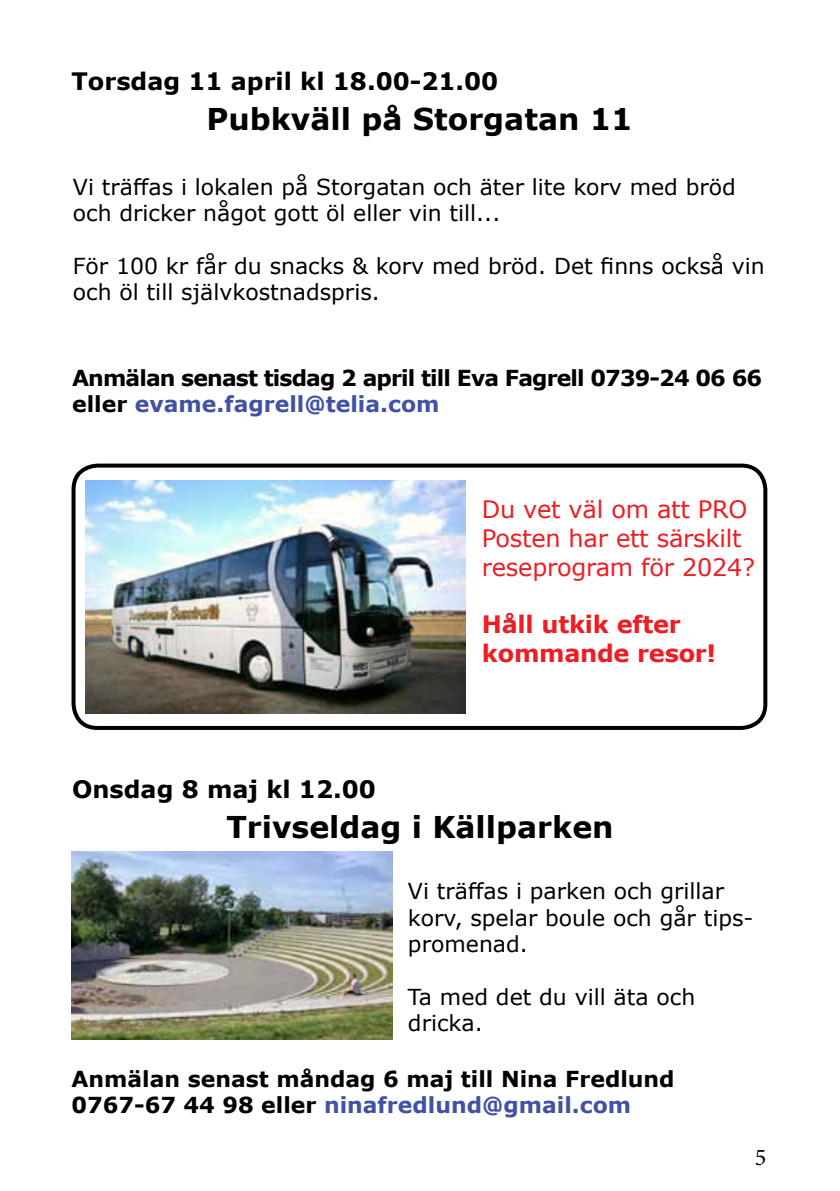
<style>
.page{position:relative;width:840px;height:1191px;background:#fff}
.page>*{position:absolute;margin:0;border:0;box-sizing:border-box;transform-origin:0 0}
.t1{font:700 30px "Verdana";color:#000}
.t2{font:24px/28.8px "Verdana";letter-spacing:-.01em;color:#ed1d24}
.t3{font:700 24px "Verdana";color:#000}
.t4{font:700 24px/28.8px "Verdana";letter-spacing:-.01em;color:#ed1d24}
.t5{font:24px "Minion Pro";color:#000}
.t6{font:22px/26.4px "Verdana";color:#000}
.t7{font:700 22px/26.4px "Verdana";letter-spacing:-.04em;color:#000}
.t8{font:700 22px/26.4px "Verdana";color:#000}
.s1{color:#4152a3}
</style>
<div class="page">
<img style="left:71px;top:851px;width:321px;height:188px">
<div style="left:71px;top:463px;width:696px;height:267px;border:4px solid #000;border-radius:24px"></div>
<img style="left:86px;top:481px;width:379px;height:233px">
<p class="t3" style="left:71px;top:65px;width:428px">Torsdag 11 april kl 18.00-21.00</p>
<h1 class="t1" style="left:206px;top:98px;width:427px">Pubkväll på Storgatan 11</h1>
<p class="t6" style="left:73px;top:173px;width:664px">Vi träffas i lokalen på Storgatan och äter lite korv med bröd och dricker något gott öl eller vin till...</p>
<p class="t6" style="left:73px;top:252px;width:693px">För 100 kr får du snacks &amp; korv med bröd. Det finns också vin och öl till självkostnadspris.</p>
<p class="t7" style="left:72px;top:364px;width:691px">Anmälan senast tisdag 2 april till Eva Fagrell 0739-24 06 66 eller <span class="s1">evame.fagrell@telia.com</span></p>
<p class="t2" style="left:481px;top:495px;width:275px">Du vet väl om att PRO<br>Posten har ett särskilt reseprogram för 2024?</p>
<p class="t4" style="left:481px;top:610px;width:236px">Håll utkik efter kommande resor!</p>
<p class="t3" style="left:72px;top:772px;width:305px">Onsdag 8 maj kl 12.00</p>
<h1 class="t1" style="left:226px;top:805px;width:388px">Trivseldag i Källparken</h1>
<p class="t6" style="left:408px;top:877px;width:347px">Vi träffas i parken och grillar korv, spelar boule och går tips&shy;promenad.</p>
<p class="t6" style="left:408px;top:983px;width:288px">Ta med det du vill äta och dricka.</p>
<p class="t8" style="left:71px;top:1065px;width:604px">Anmälan senast måndag 6 maj till Nina Fredlund<br>0767-67 44 98 eller <span class="s1">ninafredlund@gmail.com</span></p>
<p class="t5" style="left:754px;top:1140px;width:13px">5</p>
</div>
